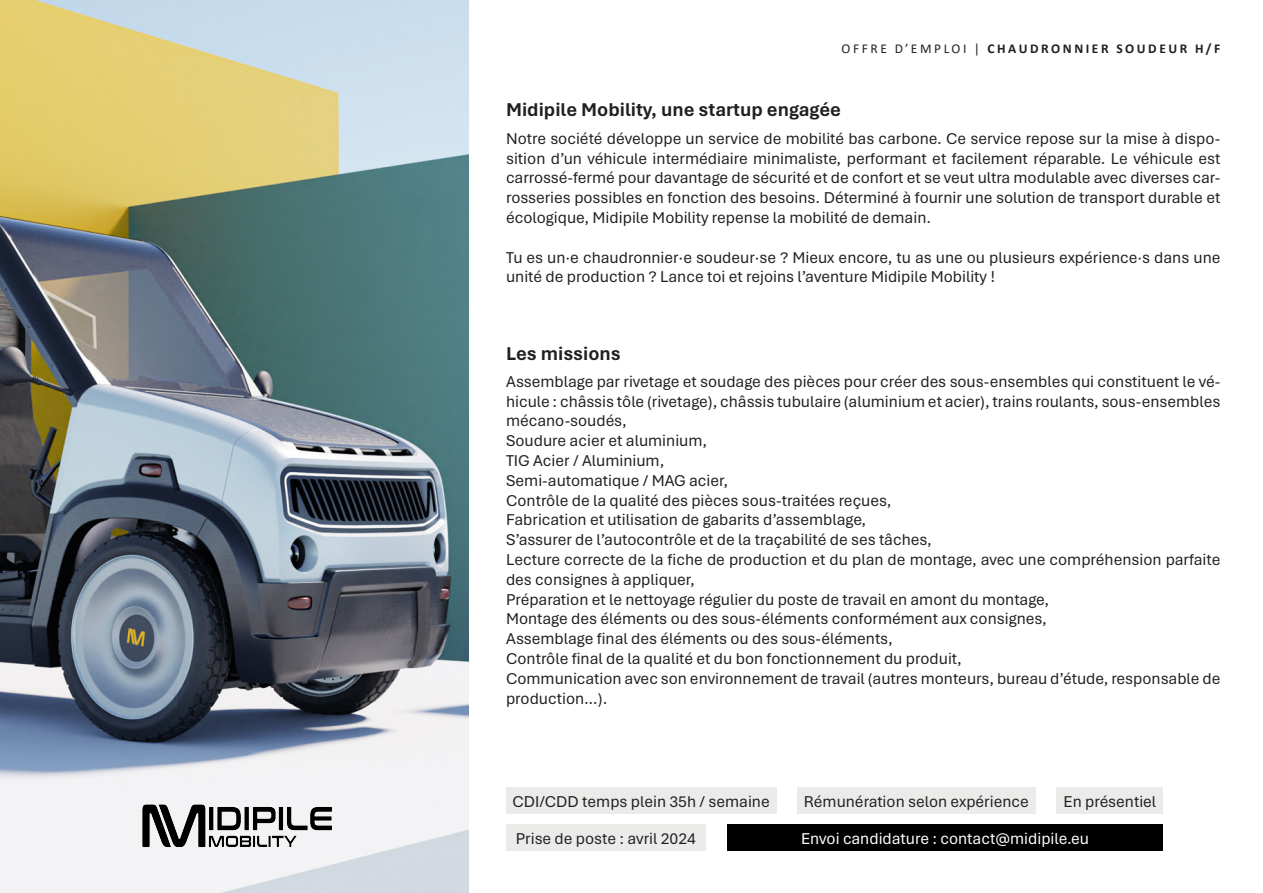
<style>
.page{position:relative;width:1263px;height:893px;background:#fff}
.page>*{position:absolute;margin:0;border:0;box-sizing:border-box;transform-origin:0 0}
.t1{font:700 19.5px "Aptos";color:#231f20}
.t2{font:16.5px/19.8px "Aptos";color:#231f20}
.t3{font:16.5px "Aptos";color:#fff}
.t4{font:700 13.5px "Calibri";letter-spacing:.19em;color:#231f20}
.s1{font-weight:400}
</style>
<div class="page">
<img style="left:0;top:0;width:468px;height:893px">
<img style="left:129px;top:791px;width:210px;height:73px">
<div style="left:506px;top:787px;width:270px;height:27px;background:#ebebea"></div>
<div style="left:797px;top:787px;width:238px;height:27px;background:#ebebea"></div>
<div style="left:506px;top:824px;width:200px;height:27px;background:#ebebea"></div>
<div style="left:1057px;top:787px;width:106px;height:27px;background:#ebebea"></div>
<div style="left:727px;top:824px;width:436px;height:27px;background:#000001"></div>
<p class="t4" style="left:841px;top:39px;width:380px"><span class="s1">OFFRE D’EMPLOI |</span> CHAUDRONNIER SOUDEUR H/F</p>
<p class="t1" style="left:506px;top:97px;width:336px">Midipile Mobility, une startup engagée</p>
<p class="t2" style="left:506px;top:128px;width:716px;text-align:justify">Notre société développe un service de mobilité bas carbone. Ce service repose sur la mise à dispo&shy;sition d’un véhicule intermédiaire minimaliste, performant et facilement réparable. Le véhicule est carrossé-fermé pour davantage de sécurité et de confort et se veut ultra modulable avec diverses car&shy;rosseries possibles en fonction des besoins. Déterminé à fournir une solution de transport durable et écologique, Midipile Mobility repense la mobilité de demain.</p>
<p class="t2" style="left:506px;top:247px;width:716px">Tu es un·e chaudronnier·e soudeur·se ? Mieux encore, tu as une ou plusieurs expérience·s dans une unité de production ? Lance toi et rejoins l’aventure Midipile Mobility !</p>
<p class="t1" style="left:506px;top:340px;width:116px">Les missions</p>
<p class="t2" style="left:506px;top:371px;width:716px;text-align:justify">Assemblage par rivetage et soudage des pièces pour créer des sous-ensembles qui constituent le vé&shy;hicule : châssis tôle (rivetage), châssis tubulaire (aluminium et acier), trains roulants, sous-ensembles mécano-soudés,</p>
<p class="t2" style="left:506px;top:430px;width:203px">Soudure acier et aluminium,</p>
<p class="t2" style="left:506px;top:450px;width:160px">TIG Acier / Aluminium,</p>
<p class="t2" style="left:506px;top:470px;width:224px">Semi-automatique / MAG acier,</p>
<p class="t2" style="left:506px;top:490px;width:387px">Contrôle de la qualité des pièces sous-traitées reçues,</p>
<p class="t2" style="left:506px;top:509px;width:362px">Fabrication et utilisation de gabarits d’assemblage,</p>
<p class="t2" style="left:506px;top:529px;width:427px">S’assurer de l’autocontrôle et de la traçabilité de ses tâches,</p>
<p class="t2" style="left:506px;top:549px;width:716px">Lecture correcte de la fiche de production et du plan de montage, avec une compréhension parfaite des consignes à appliquer,</p>
<p class="t2" style="left:506px;top:589px;width:545px">Préparation et le nettoyage régulier du poste de travail en amont du montage,</p>
<p class="t2" style="left:506px;top:608px;width:542px">Montage des éléments ou des sous-éléments conformément aux consignes,</p>
<p class="t2" style="left:506px;top:628px;width:388px">Assemblage final des éléments ou des sous-éléments,</p>
<p class="t2" style="left:506px;top:648px;width:457px">Contrôle final de la qualité et du bon fonctionnement du produit,</p>
<p class="t2" style="left:506px;top:668px;width:716px">Communication avec son environnement de travail (autres monteurs, bureau d’étude, responsable de production…).</p>
<p class="t2" style="left:512px;top:791px;width:259px">CDI/CDD temps plein 35h / semaine</p>
<p class="t2" style="left:804px;top:791px;width:226px">Rémunération selon expérience</p>
<p class="t2" style="left:516px;top:828px;width:182px">Prise de poste : avril 2024</p>
<p class="t2" style="left:1063px;top:791px;width:94px">En présentiel</p>
<p class="t3" style="left:801px;top:827px;width:289px">Envoi candidature : contact@midipile.eu</p>
</div>
